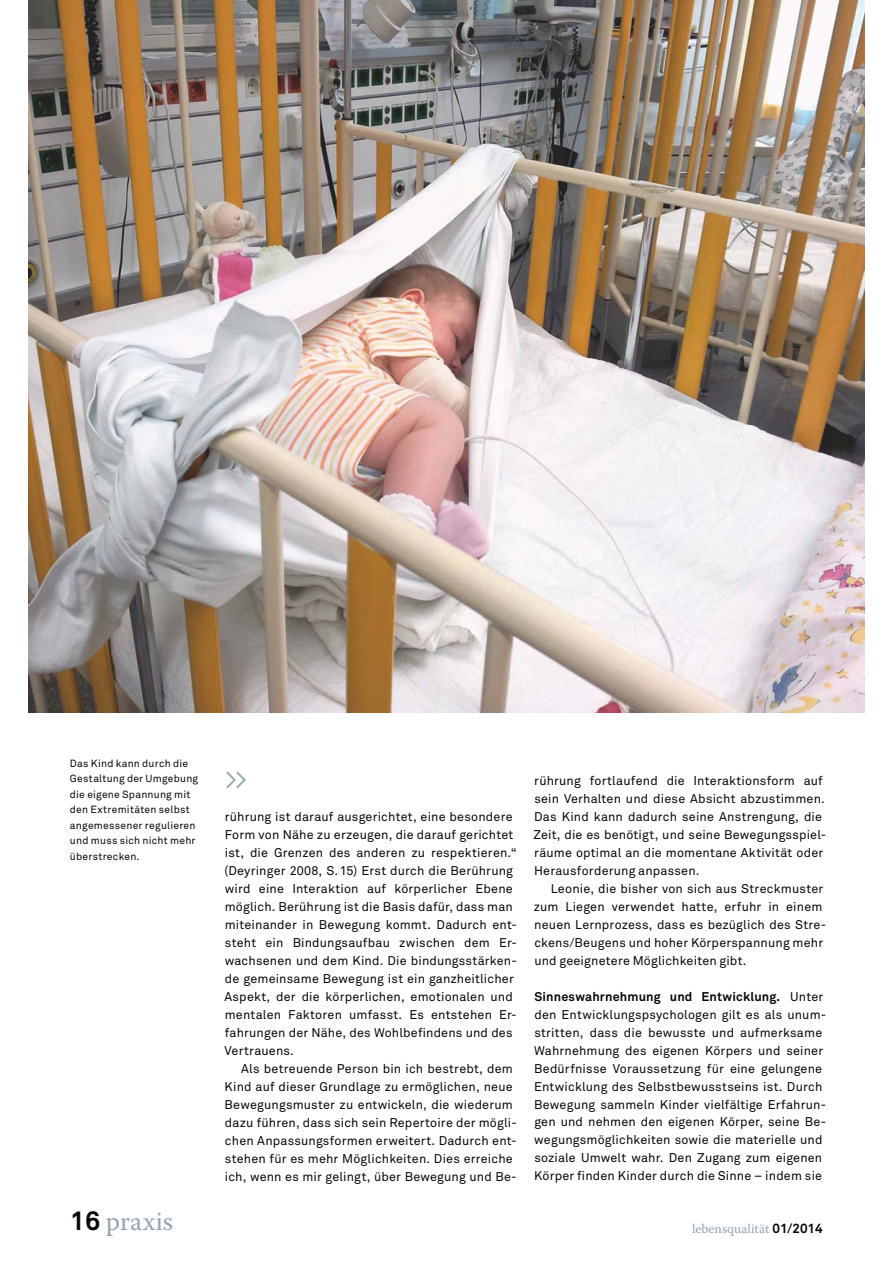
<style>
.page{position:relative;width:893px;height:1263px;background:#fff}
.page>*{position:absolute;margin:0;border:0;box-sizing:border-box;transform-origin:0 0}
.t1{font:26.55px "Warnock Pro";color:#94a6b0}
.t2{font:26.55px "Akkurat";color:#94a6b0}
.t3{font:13.35px "Warnock Pro";color:#94a6b0}
.t4{font:12.6px/18px "Akkurat";letter-spacing:.015em;color:#040809}
.t5{font:10.35px/15.5px "Akkurat";letter-spacing:.02em;color:#040809}
.s1{font-family:"Akkurat";font-weight:700;color:#040809}
.s2{font-weight:700}
</style>
<div class="page">
<img style="left:28px;top:0;width:836px;height:713px">
<p class="t5" style="left:70px;top:756px;width:130px">Das Kind kann durch die<br>Gestaltung der Umgebung die eigene Spannung mit den Extremitäten selbst angemessener regulieren und muss sich nicht mehr überstrecken.</p>
<h1 class="t1" style="left:70px;top:1211px;width:105px"><span class="s1">16</span> praxis</h1>
<h1 class="t2" style="left:225px;top:768px;width:24px">&gt;&gt;</h1>
<p class="t4" style="left:224px;top:809px;width:294px">rührung ist darauf ausgerichtet, eine besondere Form von Nähe zu erzeugen, die darauf gerichtet ist, die Grenzen des anderen zu respektieren.“ (Deyringer 2008, S. 15) Erst durch die Berührung wird eine Interaktion auf körperlicher Ebene möglich. Berührung ist die Basis dafür, dass man miteinander in Bewegung kommt. Dadurch ent&shy;steht ein Bindungsaufbau zwischen dem Er&shy;wachsenen und dem Kind. Die bindungsstärken&shy;de gemeinsame Bewegung ist ein ganzheitlicher Aspekt, der die körperlichen, emotionalen und mentalen Faktoren umfasst. Es entstehen Er&shy;fahrungen der Nähe, des Wohlbefindens und des Vertrauens.</p>
<p class="t4" style="left:225px;top:1060px;width:294px;text-indent:17px">Als betreuende Person bin ich bestrebt, dem Kind auf dieser Grundlage zu ermöglichen, neue Bewegungsmuster zu entwickeln, die wiederum dazu führen, dass sich sein Repertoire der mögli&shy;chen Anpassungsformen erweitert. Dadurch ent&shy;stehen für es mehr Möglichkeiten. Dies erreiche ich, wenn es mir gelingt, über Bewegung und Be-</p>
<p class="t4" style="left:533px;top:772px;width:294px">rührung fortlaufend die Interaktionsform auf sein Verhalten und diese Absicht abzustimmen.<br>Das Kind kann dadurch seine Anstrengung, die Zeit, die es benötigt, und seine Bewegungsspiel&shy;räume optimal an die momentane Aktivität oder Herausforderung anpassen.</p>
<p class="t4" style="left:534px;top:880px;width:294px;text-indent:17px">Leonie, die bisher von sich aus Streckmuster zum Liegen verwendet hatte, erfuhr in einem neuen Lernprozess, dass es bezüglich des Stre&shy;ckens/Beugens und hoher Körperspannung mehr und geeignetere Möglichkeiten gibt.</p>
<p class="t4" style="left:534px;top:988px;width:294px"><span class="s2">Sinneswahrnehmung und Entwicklung.</span> Unter den Entwicklungspsychologen gilt es als unum&shy;stritten, dass die bewusste und aufmerksame Wahrnehmung des eigenen Körpers und seiner Bedürfnisse Voraussetzung für eine gelungene Entwicklung des Selbstbewusstseins ist. Durch Bewegung sammeln Kinder vielfältige Erfahrun&shy;gen und nehmen den eigenen Körper, seine Be&shy;wegungsmöglichkeiten sowie die materielle und soziale Umwelt wahr. Den Zugang zum eigenen Körper finden Kinder durch die Sinne – indem sie</p>
<p class="t3" style="left:692px;top:1223px;width:132px">lebensqualität <span class="s1">01/2014</span></p>
</div>
